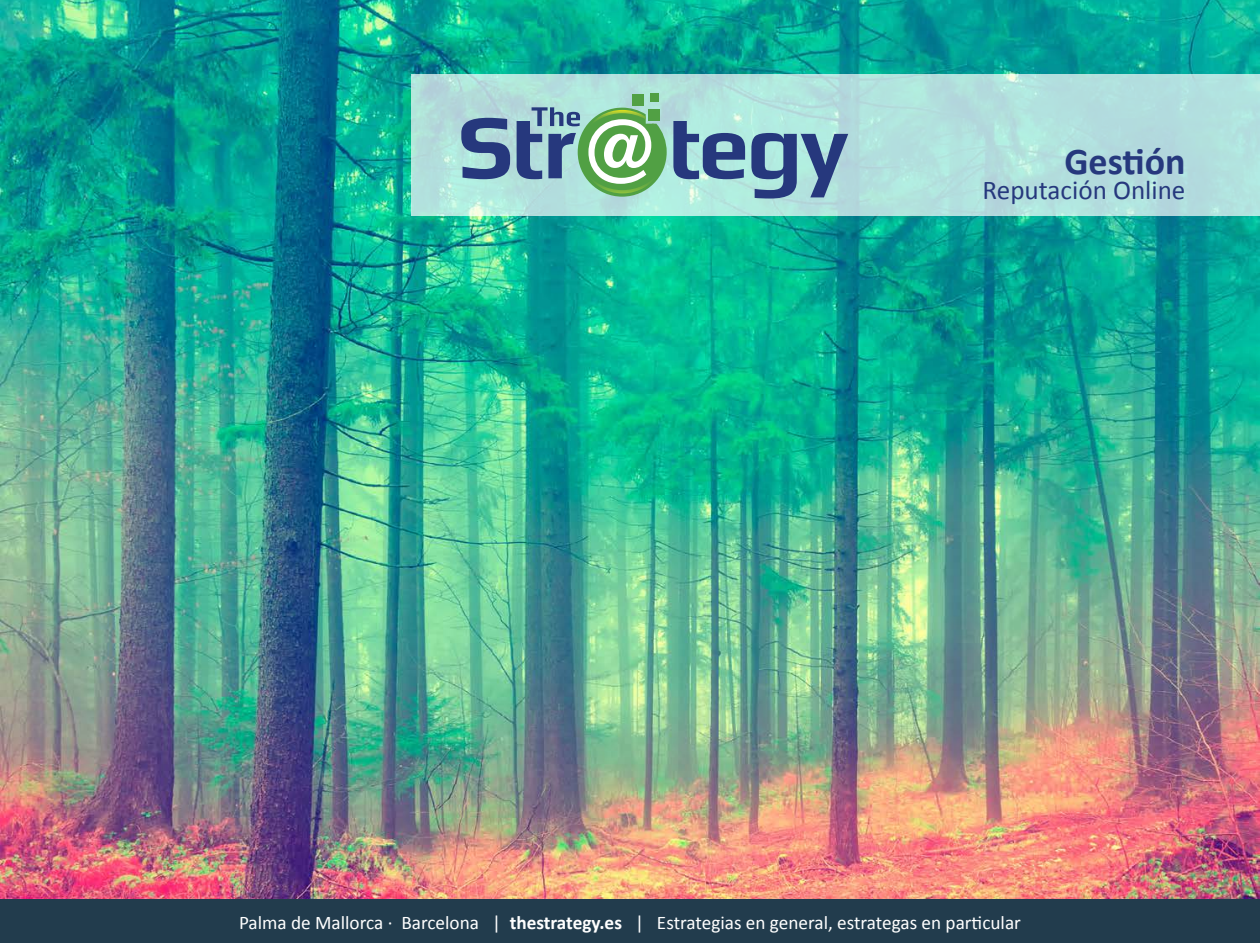
<style>
.page{position:relative;width:1260px;height:943px;background:#fff}
.page>*{position:absolute;margin:0;border:0;box-sizing:border-box;transform-origin:0 0}
.t1{font:700 37.98px "Calibri";color:#26387d}
.t2{font:27.12px "Calibri";color:#26387d}
.t3{font:19.25px "Calibri";color:#fff}
.s1{font-weight:700}
</style>
<div class="page">
<img style="left:0;top:0;width:1260px;height:899px">
<svg style="left:412px;top:74px;width:848px;height:142px;background:#b2e1dd"></svg>
<svg style="left:461px;top:118px;width:49px;height:61px;background:#617fa4"></svg>
<svg style="left:673px;top:121px;width:72px;height:58px;background:#668aaa"></svg>
<svg style="left:751px;top:133px;width:97px;height:65px;background:#6b8dad"></svg>
<div style="left:632px;top:94px;width:11px;height:11px;background:#51a044"></div>
<div style="left:650px;top:93px;width:9px;height:8px;background:#51a044"></div>
<svg style="left:517px;top:107px;width:150px;height:90px;background:#87b59f"></svg>
<div style="left:648px;top:109px;width:12px;height:12px;background:#51a044"></div>
<div style="left:0;top:899px;width:1260px;height:44px;background:#223c4d"></div>
<p class="t1" style="left:1064px;top:137px;width:123px">Gestión</p>
<p class="t2" style="left:983px;top:172px;width:204px">Reputación Online</p>
<p class="t3" style="left:239px;top:909px;width:783px">Palma de Mallorca · Barcelona | <span class="s1">thestrategy.es</span> | Estrategias en general, estrategas en particular</p>
</div>
